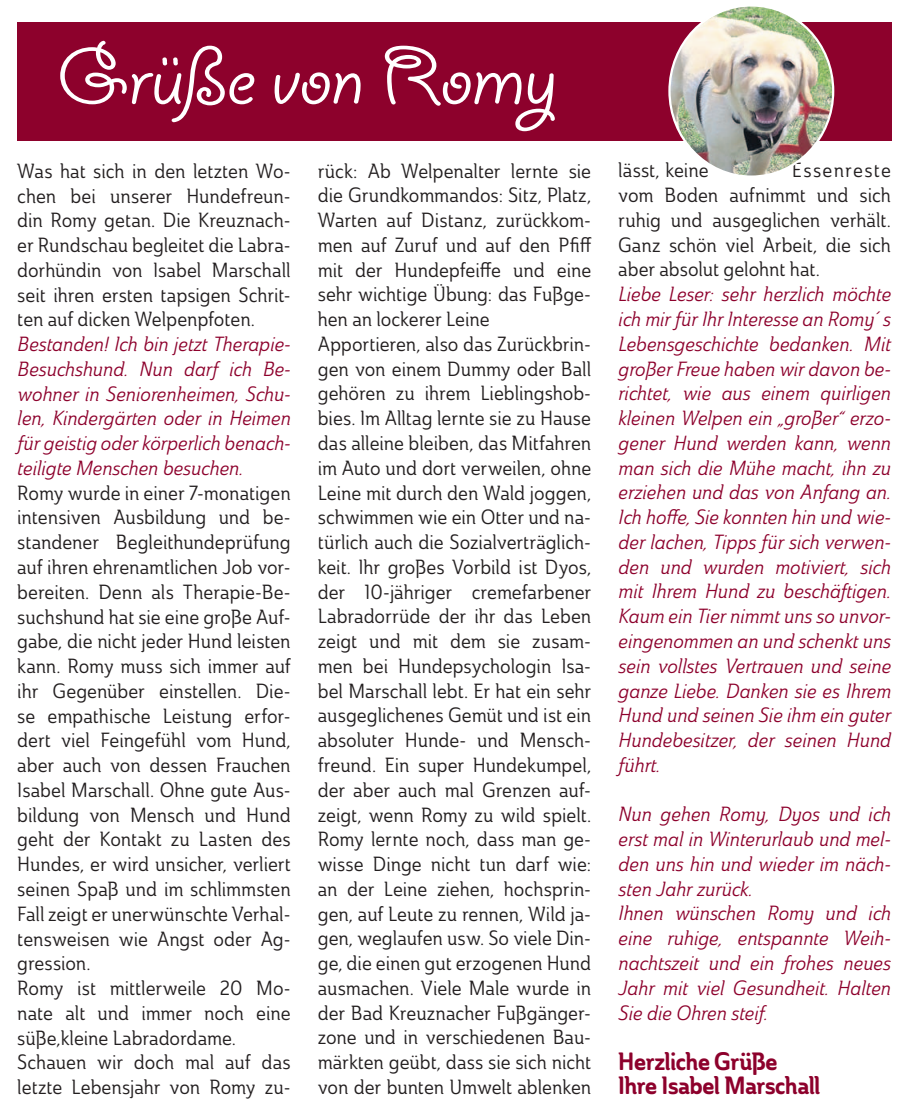
<style>
.page{position:relative;width:911px;height:1109px;background:#fff}
.page>*{position:absolute;margin:0;border:0;box-sizing:border-box;transform-origin:0 0}
.t1{font:89.1px "Giddyup Std";letter-spacing:-.015em;color:#fff;scale:1.11 1}
.t2{font:24.75px/24.8px "Ainslie Con Bol";letter-spacing:-.01em;color:#8d012c}
.t3{font:20.25px/24.8px "Ainslie Con Reg";letter-spacing:-.005em;color:#231f20;text-align:justify}
.t4{font:20.25px/24.8px "Ainslie Con Reg It";letter-spacing:-.005em;color:#8d012c;text-align:justify}
</style>
<div class="page">
<div style="left:17px;top:22px;width:874px;height:118px;background:#8d012c"></div>
<img style="left:669px;top:7px;width:164px;height:168px">
<h1 class="t1" style="left:56px;top:28px;width:452px">Grüße von Romy</h1>
<p class="t3" style="left:17px;top:158px;width:275px">Was hat sich in den letzten Wo&shy;chen bei unserer Hundefreun&shy;din Romy getan. Die Kreuznach&shy;er Rundschau begleitet die Labra&shy;dorhündin von Isabel Marschall seit ihren ersten tapsigen Schrit&shy;ten auf dicken Welpenpfoten.</p>
<p class="t4" style="left:17px;top:331px;width:275px">Bestanden! Ich bin jetzt Therapie-Besuchshund. Nun darf ich Be&shy;wohner in Seniorenheimen, Schu&shy;len, Kindergärten oder in Heimen für geistig oder körperlich benach&shy;teiligte Menschen besuchen.</p>
<p class="t3" style="left:17px;top:480px;width:275px;text-align:left">Romy wurde in einer 7-monatigen intensiven Ausbildung und be&shy;standener Begleithundeprüfung auf ihren ehrenamtlichen Job vor&shy;bereiten. Denn als Therapie-Be&shy;suchshund hat sie eine große Auf&shy;gabe, die nicht jeder Hund leisten kann. Romy muss sich immer auf ihr Gegenüber einstellen. Die&shy;se empathische Leistung erfor&shy;dert viel Feingefühl vom Hund, aber auch von dessen Frauchen<br>Isabel Marschall. Ohne gute Aus&shy;bildung von Mensch und Hund geht der Kontakt zu Lasten des<br>Hundes, er wird unsicher, verliert seinen Spaß und im schlimmsten<br>Fall zeigt er unerwünschte Verhal&shy;tensweisen wie Angst oder Ag&shy;gression.<br>Romy ist mittlerweile 20 Mo&shy;nate alt und immer noch eine süße,kleine Labradordame.<br>Schauen wir doch mal auf das letzte Lebensjahr von Romy zu-</p>
<p class="t3" style="left:318px;top:158px;width:275px;text-align:left">rück: Ab Welpenalter lernte sie die Grundkommandos: Sitz, Platz,<br>Warten auf Distanz, zurückkom&shy;men auf Zuruf und auf den Pfiff mit der Hundepfeiffe und eine sehr wichtige Übung: das Fußge&shy;hen an lockerer Leine<br>Apportieren, also das Zurückbrin&shy;gen von einem Dummy oder Ball gehören zu ihrem Lieblingshob&shy;bies. Im Alltag lernte sie zu Hause das alleine bleiben, das Mitfahren im Auto und dort verweilen, ohne<br>Leine mit durch den Wald joggen, schwimmen wie ein Otter und na&shy;türlich auch die Sozialverträglich&shy;keit. Ihr großes Vorbild ist Dyos, der 10-jähriger cremefarbener<br>Labradorrüde der ihr das Leben zeigt und mit dem sie zusam&shy;men bei Hundepsychologin Isa&shy;bel Marschall lebt. Er hat ein sehr ausgeglichenes Gemüt und ist ein absoluter Hunde- und Mensch&shy;freund. Ein super Hundekumpel, der aber auch mal Grenzen auf&shy;zeigt, wenn Romy zu wild spielt.<br>Romy lernte noch, dass man ge&shy;wisse Dinge nicht tun darf wie: an der Leine ziehen, hochsprin&shy;gen, auf Leute zu rennen, Wild ja&shy;gen, weglaufen usw. So viele Din&shy;ge, die einen gut erzogenen Hund ausmachen. Viele Male wurde in der Bad Kreuznacher Fußgänger&shy;zone und in verschiedenen Bau&shy;märkten geübt, dass sie sich nicht von der bunten Umwelt ablenken</p>
<p class="t3" style="left:618px;top:158px;width:92px">lässt, keine</p>
<p class="t3" style="left:618px;top:158px;width:274px;text-indent:173px">Essenreste vom Boden aufnimmt und sich ruhig und ausgeglichen verhält.<br>Ganz schön viel Arbeit, die sich aber absolut gelohnt hat.</p>
<p class="t4" style="left:618px;top:281px;width:274px">Liebe Leser: sehr herzlich möchte ich mir für Ihr Interesse an Romy´s Lebensgeschichte bedanken. Mit großer Freue haben wir davon be&shy;richtet, wie aus einem quirligen kleinen Welpen ein „großer“ erzo&shy;gener Hund werden kann, wenn man sich die Mühe macht, ihn zu erziehen und das von Anfang an.<br>Ich hoffe, Sie konnten hin und wie&shy;der lachen, Tipps für sich verwen&shy;den und wurden motiviert, sich mit Ihrem Hund zu beschäftigen.<br>Kaum ein Tier nimmt uns so unvor&shy;eingenommen an und schenkt uns sein vollstes Vertrauen und seine ganze Liebe. Danken sie es Ihrem Hund und seinen Sie ihm ein guter Hundebesitzer, der seinen Hund führt.</p>
<p class="t4" style="left:618px;top:801px;width:274px;text-align:left">Nun gehen Romy, Dyos und ich erst mal in Winterurlaub und mel&shy;den uns hin und wieder im näch&shy;sten Jahr zurück.<br>Ihnen wünschen Romy und ich eine ruhige, entspannte Weih&shy;nachtszeit und ein frohes neues<br>Jahr mit viel Gesundheit. Halten<br>Sie die Ohren steif.</p>
<p class="t2" style="left:618px;top:1048px;width:204px">Herzliche Grüße<br>Ihre Isabel Marschall</p>
</div>
